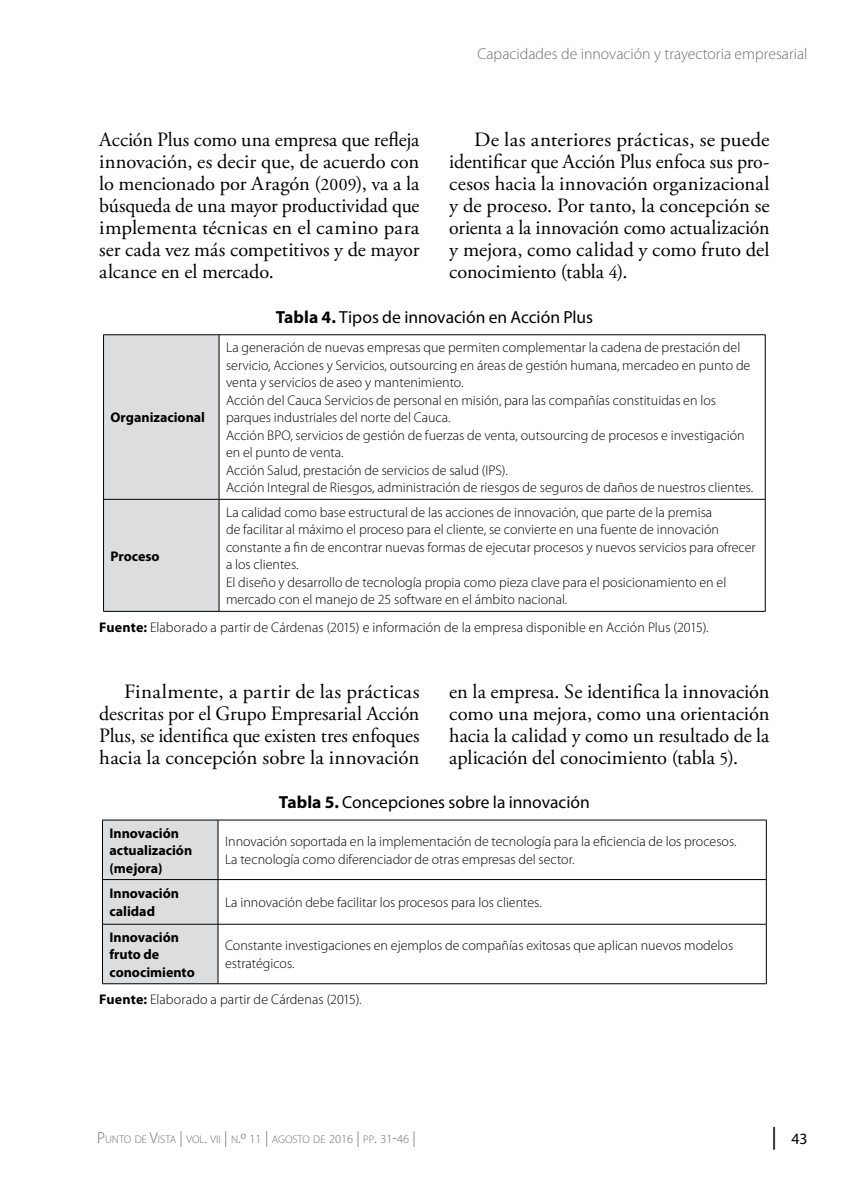
<style>
.page{position:relative;width:844px;height:1191px;background:#fff}
.page>*{position:absolute;margin:0;border:0;box-sizing:border-box;transform-origin:0 0}
.t1{font:20.3px/22.1px "Adobe Garamond Pro";letter-spacing:.005em;color:#000;text-align:justify;scale:1.04 1}
.t2{font:20.3px/22.1px "Adobe Garamond Pro";letter-spacing:.005em;color:#000;text-align:justify}
.t3{font:17.5px "Myriad Pro";color:#000}
.t4{font:300 15.75px "Myriad Pro";color:#6d6e71}
.t5{font:15.75px "Myriad Pro";color:#000}
.t6{font:300 14px/17.5px "Myriad Pro";color:#000}
.t7{font:700 14px/17.5px "Myriad Pro";color:#000}
.t8{font:300 11.03px "Myriad Pro";color:#6d6e71}
.s1{font-size:17.5px}
.s2{font-weight:700}
.s3{font-size:15.75px}
.s4{font-size:12.25px}
.s5{font-size:22.75px}
</style>
<div class="page">
<div style="left:104px;top:335px;width:115px;height:276px;background:#dcddde"></div>
<hr style="left:103px;top:334px;width:116px;height:1px;background:#000">
<hr style="left:103px;top:335px;width:1px;height:164px;background:#000">
<hr style="left:219px;top:334px;width:546px;height:1px;background:#000">
<hr style="left:219px;top:335px;width:1px;height:164px;background:#000">
<hr style="left:764px;top:335px;width:1px;height:164px;background:#000">
<hr style="left:103px;top:499px;width:116px;height:1px;background:#000">
<hr style="left:103px;top:499px;width:1px;height:112px;background:#000">
<hr style="left:219px;top:499px;width:546px;height:1px;background:#000">
<hr style="left:219px;top:499px;width:1px;height:112px;background:#000">
<hr style="left:764px;top:499px;width:1px;height:112px;background:#000">
<hr style="left:103px;top:611px;width:116px;height:1px;background:#000">
<hr style="left:219px;top:611px;width:546px;height:1px;background:#000">
<div style="left:103px;top:820px;width:115px;height:163px;background:#dcddde"></div>
<hr style="left:102px;top:819px;width:116px;height:1px;background:#000">
<hr style="left:102px;top:820px;width:1px;height:59px;background:#000">
<hr style="left:218px;top:819px;width:548px;height:1px;background:#000">
<hr style="left:218px;top:820px;width:1px;height:59px;background:#000">
<hr style="left:765px;top:820px;width:1px;height:59px;background:#000">
<hr style="left:102px;top:879px;width:116px;height:1px;background:#000">
<hr style="left:102px;top:879px;width:1px;height:45px;background:#000">
<hr style="left:218px;top:879px;width:548px;height:1px;background:#000">
<hr style="left:218px;top:879px;width:1px;height:45px;background:#000">
<hr style="left:765px;top:879px;width:1px;height:45px;background:#000">
<hr style="left:102px;top:924px;width:116px;height:1px;background:#000">
<hr style="left:102px;top:924px;width:1px;height:59px;background:#000">
<hr style="left:218px;top:924px;width:548px;height:1px;background:#000">
<hr style="left:218px;top:924px;width:1px;height:59px;background:#000">
<hr style="left:765px;top:924px;width:1px;height:59px;background:#000">
<hr style="left:102px;top:983px;width:116px;height:1px;background:#000">
<hr style="left:218px;top:983px;width:548px;height:1px;background:#000">
<p class="t4" style="left:477px;top:45px;width:331px">Capacidades de innovación y trayectoria empresarial</p>
<p class="t2" style="left:99px;top:129px;width:322px">Acción Plus como una empresa que refleja innovación, es decir que, de acuerdo con lo mencionado por Aragón (<span class="s1">2009</span>), va a la búsqueda de una mayor productividad que implementa técnicas en el camino para ser cada vez más competitivos y de mayor alcance en el mercado.</p>
<p class="t1" style="left:449px;top:129px;width:309px;text-indent:25px">De las anteriores prácticas, se puede identificar que Acción Plus enfoca sus pro&shy;cesos hacia la innovación organizacional y de proceso. Por tanto, la concepción se orienta a la innovación como actualización y mejora, como calidad y como fruto del conocimiento (tabla <span class="s1">4</span>).</p>
<p class="t3" style="left:276px;top:306px;width:319px"><span class="s2">Tabla 4.</span> Tipos de innovación en Acción Plus</p>
<p class="t7" style="left:110px;top:408px;width:96px">Organizacional</p>
<p class="t6" style="left:226px;top:339px;width:528px">La generación de nuevas empresas que permiten complementar la cadena de prestación del servicio, Acciones y Servicios, outsourcing en áreas de gestión humana, mercadeo en punto de venta y servicios de aseo y mantenimiento.<br>Acción del Cauca Servicios de personal en misión, para las compañías constituidas en los parques industriales del norte del Cauca.<br>Acción BPO, servicios de gestión de fuerzas de venta, outsourcing de procesos e investigación en el punto de venta.<br>Acción Salud, prestación de servicios de salud (IPS).<br>Acción Integral de Riesgos, administración de riesgos de seguros de daños de nuestros clientes.</p>
<p class="t6" style="left:226px;top:503px;width:531px">La calidad como base estructural de las acciones de innovación, que parte de la premisa<br>de facilitar al máximo el proceso para el cliente, se convierte en una fuente de innovación constante a fin de encontrar nuevas formas de ejecutar procesos y nuevos servicios para ofrecer a los clientes.<br>El diseño y desarrollo de tecnología propia como pieza clave para el posicionamiento en el mercado con el manejo de 25 software en el ámbito nacional.</p>
<p class="t6" style="left:99px;top:618px;width:610px"><span class="s2">Fuente:</span> Elaborado a partir de Cárdenas (2015) e información de la empresa disponible en Acción Plus (2015).</p>
<p class="t7" style="left:110px;top:546px;width:51px">Proceso</p>
<h1 class="t1" style="left:99px;top:681px;width:309px;text-indent:25px">Finalmente, a partir de las prácticas descritas por el Grupo Empresarial Acción Plus, se identifica que existen tres enfoques hacia la concepción sobre la innovación</h1>
<h1 class="t2" style="left:449px;top:681px;width:322px">en la empresa. Se identifica la innovación como una mejora, como una orientación hacia la calidad y como un resultado de la aplicación del conocimiento (tabla <span class="s1">5</span>).</h1>
<p class="t3" style="left:279px;top:791px;width:312px"><span class="s2">Tabla 5.</span> Concepciones sobre la innovación</p>
<p class="t7" style="left:109px;top:823px;width:84px">Innovación actualización (mejora)</p>
<p class="t6" style="left:225px;top:832px;width:513px">Innovación soportada en la implementación de tecnología para la eficiencia de los procesos.<br>La tecnología como diferenciador de otras empresas del sector.</p>
<p class="t7" style="left:109px;top:884px;width:71px">Innovación calidad</p>
<p class="t6" style="left:225px;top:893px;width:318px">La innovación debe facilitar los procesos para los clientes.</p>
<p class="t7" style="left:109px;top:927px;width:87px">Innovación fruto de conocimiento</p>
<p class="t6" style="left:225px;top:937px;width:509px">Constante investigaciones en ejemplos de compañías exitosas que aplican nuevos modelos estratégicos.</p>
<p class="t6" style="left:99px;top:990px;width:264px"><span class="s2">Fuente:</span> Elaborado a partir de Cárdenas (2015).</p>
<p class="t8" style="left:97px;top:1133px;width:320px"><span class="s3">P</span>UNTO DE <span class="s3">V</span>ISTA <span class="s3">|</span> VOL<span class="s3">.</span> VII <span class="s3">|</span> N<span class="s3">.º</span> <span class="s4">11</span> <span class="s3">|</span> AGOSTO DE <span class="s4">2016</span> <span class="s3">|</span> PP<span class="s3">.</span> <span class="s4">31</span><span class="s3">-</span><span class="s4">46</span> <span class="s3">|</span></p>
<p class="t5" style="left:771px;top:1128px;width:38px"><span class="s5">|</span> 43</p>
</div>
